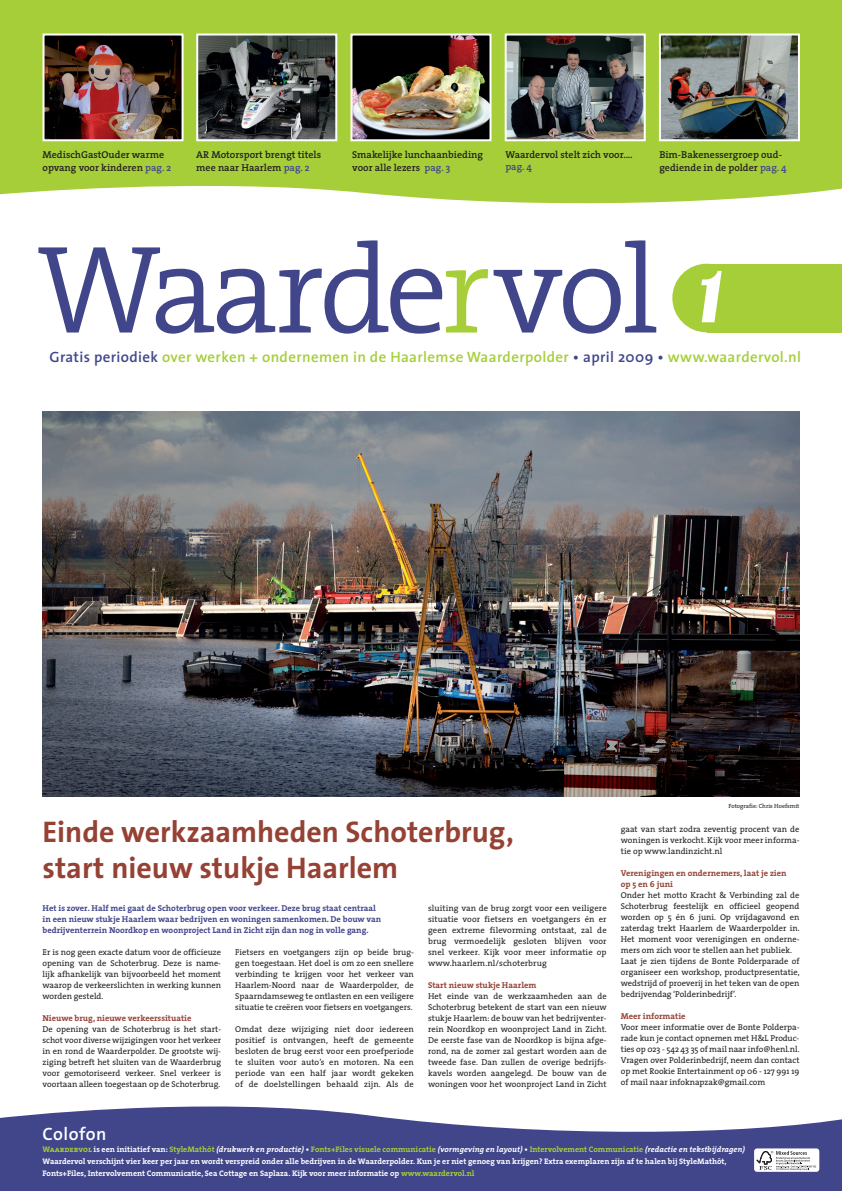
<style>
.page{position:relative;width:842px;height:1191px;background:#fff}
.page>*{position:absolute;margin:0;border:0;box-sizing:border-box;transform-origin:0 0}
.t1{font:300 126px "The Serif";letter-spacing:-.04em;color:#41468b}
.t2{font:700 110px "Matrix Script";color:#fff}
.t3{font:700 30px/36px "The Sans";color:#954134}
.t4{font:600 18px "The Sans";letter-spacing:.03em;color:#fff}
.t5{font:600 15px "The Sans";letter-spacing:.025em;color:#a6ce39}
.t6{font:600 10px/13px "The Serif";color:#231f20}
.t7{font:600 10px "The Serif";color:#41468b}
.t8{font:8.5px/11px "The Serif";color:#231f20;text-align:justify}
.t9{font:700 8.5px/11px "The Serif";color:#41468b}
.t10{font:700 8.5px/11px "The Serif";color:#954134}
.t11{font:700 8px/12px "The Serif";color:#fff}
.t12{font:6px "The Serif";color:#231f20}
.s1{color:#41468b}
.s2{font-size:125px;color:#a6ce39}
.s3{font-family:"The Serif Bold Caps";font-weight:400;color:#a6ce39}
.s4{color:#a6ce39}
.s5{font-style:italic}
</style>
<div class="page">
<svg style="left:1px;top:1106px;width:841px;height:85px;fill:#41468b"></svg>
<div style="left:754px;top:1148px;width:65px;height:23px;background:#fff;border-radius:3px"></div>
<svg style="left:756px;top:1150px;width:60px;height:20px"></svg>
<img style="left:43px;top:411px;width:756px;height:386px">
<div style="left:0;top:0;width:842px;height:264px;background:#a6ce39"></div>
<div style="left:0;top:186px;width:842px;height:147px;background:#fff"></div>
<div style="left:672px;top:264px;width:69px;height:68px;background:#a6ce39;border-radius:50%"></div>
<div style="left:707px;top:264px;width:135px;height:68px;background:#a6ce39"></div>
<img style="left:46px;top:37px;width:135px;height:101px">
<div style="left:43px;top:34px;width:141px;height:107px;border:2px solid #fff"></div>
<img style="left:353px;top:37px;width:135px;height:101px">
<div style="left:350px;top:34px;width:141px;height:107px;border:2px solid #fff"></div>
<img style="left:199px;top:37px;width:135px;height:101px">
<div style="left:196px;top:34px;width:141px;height:107px;border:2px solid #fff"></div>
<img style="left:508px;top:37px;width:135px;height:101px">
<div style="left:505px;top:34px;width:141px;height:107px;border:2px solid #fff"></div>
<img style="left:662px;top:37px;width:135px;height:101px">
<div style="left:659px;top:34px;width:141px;height:107px;border:2px solid #fff"></div>
<svg style="left:0;top:1117px;width:1px;height:74px"></svg>
<p class="t6" style="left:43px;top:147px;width:130px">MedischGastOuder warme opvang voor kinderen <span class="s1">pag. 2</span></p>
<p class="t6" style="left:196px;top:147px;width:126px">AR Motorsport brengt titels mee naar Haarlem <span class="s1">pag. 2</span></p>
<p class="t6" style="left:352px;top:147px;width:132px">Smakelijke lunchaanbieding voor alle lezers <span class="s1">pag. 3</span></p>
<p class="t6" style="left:659px;top:147px;width:129px">Bim-Bakenessergroep oud&shy;gediende in de polder <span class="s1">pag. 4</span></p>
<p class="t6" style="left:505px;top:147px;width:129px">Waardervol stelt zich voor....</p>
<p class="t7" style="left:505px;top:158px;width:28px">pag. 4</p>
<h1 class="t1" style="left:38px;top:185px;width:623px">Waarde<span class="s2">r</span>vol</h1>
<h2 class="t2" style="left:693px;top:235px;width:36px">1</h2>
<h3 class="t5" style="left:50px;top:344px;width:753px"><span class="s1">Gratis periodiek</span> over werken + ondernemen in de Haarlemse Waarderpolder <span class="s1">• april 2009 •</span> www.waardervol.nl</h3>
<h3 class="t3" style="left:43px;top:812px;width:473px">Einde werkzaamheden Schoterbrug, start nieuw stukje Haarlem</h3>
<p class="t9" style="left:43px;top:902px;width:340px">Het is zover. Half mei gaat de Schoterbrug open voor verkeer. Deze brug staat centraal in een nieuw stukje Haarlem waar bedrijven en woningen samenkomen. De bouw van bedrijventerrein Noordkop en woonproject Land in Zicht zijn dan nog in volle gang.</p>
<p class="t8" style="left:428px;top:902px;width:180px">sluiting van de brug zorgt voor een veiligere situatie voor fietsers en voetgangers én er geen extreme filevorming ontstaat, zal de brug vermoedelijk gesloten blijven voor snel verkeer. Kijk voor meer informatie op www.haarlem.nl/schoterbrug</p>
<p class="t10" style="left:428px;top:979px;width:110px">Start nieuw stukje Haarlem</p>
<p class="t8" style="left:428px;top:990px;width:180px">Het einde van de werkzaamheden aan de Schoterbrug betekent de start van een nieuw stukje Haarlem: de bouw van het bedrijventer&shy;rein Noordkop en woonproject Land in Zicht.<br>De eerste fase van de Noordkop is bijna afge&shy;rond, na de zomer zal gestart worden aan de tweede fase. Dan zullen de overige bedrijfs&shy;kavels worden aangelegd. De bouw van de woningen voor het woonproject Land in Zicht</p>
<p class="t8" style="left:43px;top:946px;width:180px">Er is nog geen exacte datum voor de officieuze opening van de Schoterbrug. Deze is name&shy;lijk afhankelijk van bijvoorbeeld het moment waarop de verkeerslichten in werking kunnen worden gesteld.</p>
<p class="t10" style="left:43px;top:1012px;width:150px">Nieuwe brug, nieuwe verkeerssituatie</p>
<p class="t8" style="left:43px;top:1023px;width:180px">De opening van de Schoterbrug is het start&shy;schot voor diverse wijzigingen voor het verkeer in en rond de Waarderpolder. De grootste wij&shy;ziging betreft het sluiten van de Waarderbrug voor gemotoriseerd verkeer. Snel verkeer is voortaan alleen toegestaan op de Schoterbrug.</p>
<p class="t8" style="left:235px;top:946px;width:180px">Fietsers en voetgangers zijn op beide brug&shy;gen toegestaan. Het doel is om zo een snellere verbinding te krijgen voor het verkeer van Haarlem-Noord naar de Waarderpolder, de Spaarndamseweg te ontlasten en een veiligere situatie te creëren voor fietsers en voetgangers.</p>
<p class="t8" style="left:235px;top:1023px;width:180px">Omdat deze wijziging niet door iedereen positief is ontvangen, heeft de gemeente besloten de brug eerst voor een proefperiode te sluiten voor auto’s en motoren. Na een periode van een half jaar wordt gekeken of de doelstellingen behaald zijn. Als de</p>
<p class="t12" style="left:728px;top:801px;width:73px">Fotografie: Chris Hoefsmit</p>
<p class="t8" style="left:621px;top:823px;width:180px">gaat van start zodra zeventig procent van de woningen is verkocht. Kijk voor meer informa&shy;tie op www.landinzicht.nl</p>
<p class="t10" style="left:621px;top:867px;width:167px">Verenigingen en ondernemers, laat je zien op 5 en 6 juni</p>
<p class="t8" style="left:621px;top:889px;width:180px;text-align:left">Onder het motto Kracht &amp; Verbinding zal de Schoterbrug feestelijk en officieel geopend worden op 5 én 6 juni. Op vrijdagavond en zaterdag trekt Haarlem de Waarderpolder in.<br>Het moment voor verenigingen en onderne&shy;mers om zich voor te stellen aan het publiek.<br>Laat je zien tijdens de Bonte Polderparade of organiseer een workshop, productpresentatie, wedstrijd of proeverij in het teken van de open bedrijvendag ‘Polderinbedrijf’.</p>
<p class="t10" style="left:621px;top:1010px;width:66px">Meer informatie</p>
<p class="t8" style="left:621px;top:1021px;width:180px">Voor meer informatie over de Bonte Polderpa&shy;rade kun je contact opnemen met H&amp;L Produc&shy;ties op 023 - 542 43 35 of mail naar info@henl.nl.<br>Vragen over Polderinbedrijf, neem dan contact op met Rookie Entertainment op 06 - 127 991 19 of mail naar infoknapzak@gmail.com</p>
<h3 class="t4" style="left:43px;top:1119px;width:66px">Colofon</h3>
<p class="t11" style="left:43px;top:1143px;width:704px"><span class="s3">Waardervol</span> is een initiatief van: <span class="s4">StyleMathôt</span> <span class="s5">(drukwerk en productie)</span> • <span class="s4">Fonts+Files visuele communicatie</span> <span class="s5">(vormgeving en layout)</span> • <span class="s4">Intervolvement Communicatie</span> <span class="s5">(redactie en tekstbijdragen)<br></span>Waardervol verschijnt vier keer per jaar en wordt verspreid onder alle bedrijven in de Waarderpolder. Kun je er niet genoeg van krijgen? Extra exemplaren zijn af te halen bij StyleMathôt,<br>Fonts+Files, Intervolvement Communicatie, Sea Cottage en Saplaza. Kijk voor meer informatie op <span class="s4">www.waardervol.nl</span></p>
</div>
